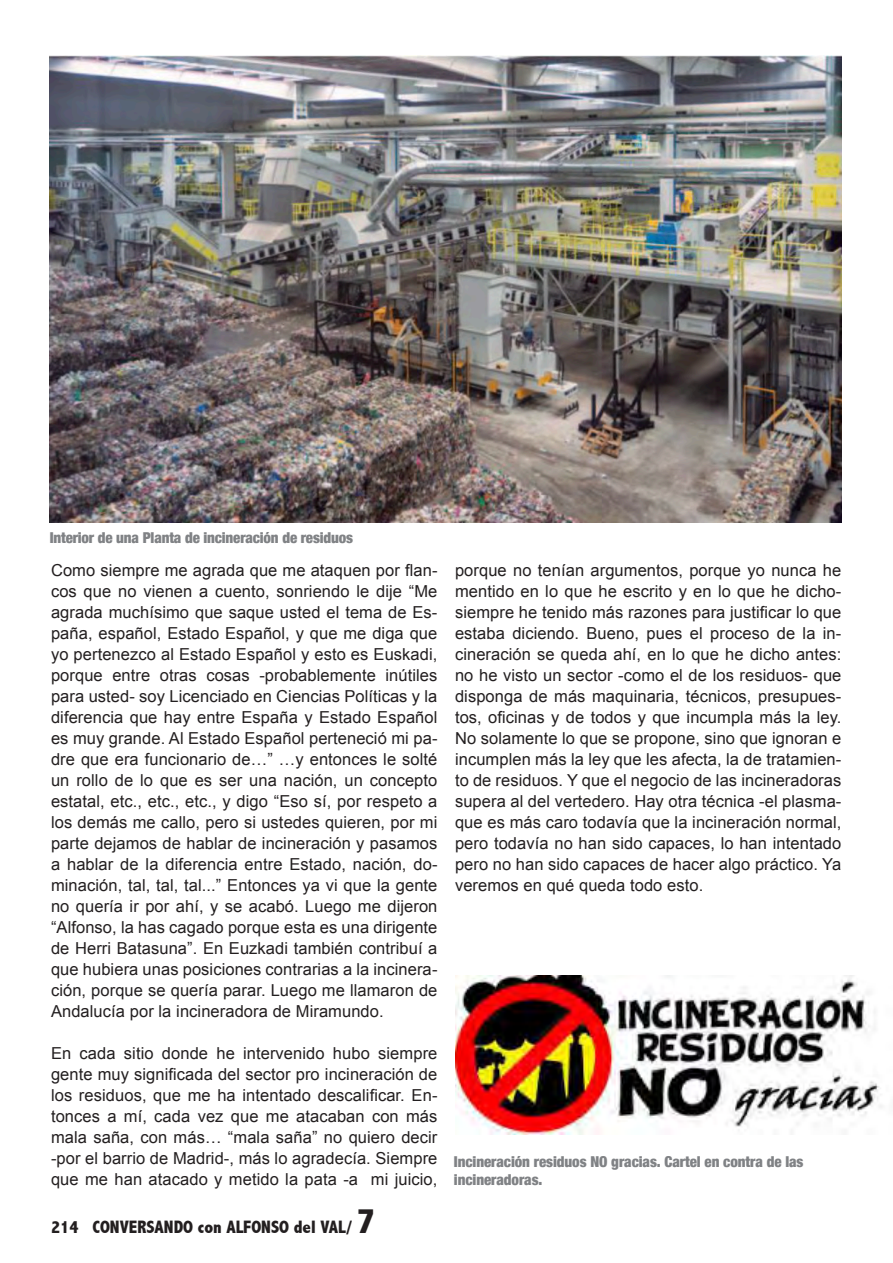
<style>
.page{position:relative;width:893px;height:1263px;background:#fff}
.page>*{position:absolute;margin:0;border:0;box-sizing:border-box;transform-origin:0 0}
.t1{font:800 condensed 18px "Abadi";color:#231f20}
.No_Spacing{font:16.5px/21px "Arial";letter-spacing:.005em;color:#231f20;text-align:justify}
.t2{font:900 condensed 15px/18px "Helvetica Neue";letter-spacing:-.005em;color:#808285}
.s1{font-size:36px}
</style>
<div class="page">
<img style="left:50px;top:55px;width:791px;height:468px">
<img style="left:455px;top:975px;width:427px;height:159px">
<p class="t2" style="left:50px;top:528px;width:305px">Interior de una Planta de incineración de residuos</p>
<p class="No_Spacing" style="left:51px;top:560px;width:388px">Como siempre me agrada que me ataquen por flan&shy;cos que no vienen a cuento, sonriendo le dije “Me agrada muchísimo que saque usted el tema de Es&shy;paña, español, Estado Español, y que me diga que yo pertenezco al Estado Español y esto es Euskadi, porque entre otras cosas -probablemente inútiles para usted- soy Licenciado en Ciencias Políticas y la diferencia que hay entre España y Estado Español es muy grande. Al Estado Español perteneció mi pa&shy;dre que era funcionario de…” …y entonces le solté un rollo de lo que es ser una nación, un concepto estatal, etc., etc., etc., y digo “Eso sí, por respeto a los demás me callo, pero si ustedes quieren, por mi parte dejamos de hablar de incineración y pasamos a hablar de la diferencia entre Estado, nación, do&shy;minación, tal, tal, tal...” Entonces ya vi que la gente no quería ir por ahí, y se acabó. Luego me dijeron “Alfonso, la has cagado porque esta es una dirigente de Herri Batasuna”. En Euzkadi también contribuí a que hubiera unas posiciones contrarias a la incinera&shy;ción, porque se quería parar. Luego me llamaron de Andalucía por la incineradora de Miramundo.</p>
<p class="No_Spacing" style="left:51px;top:1043px;width:388px">En cada sitio donde he intervenido hubo siempre gente muy significada del sector pro incineración de los residuos, que me ha intentado descalificar. En&shy;tonces a mí, cada vez que me atacaban con más mala saña, con más… “mala saña” no quiero decir -por el barrio de Madrid-, más lo agradecía. Siempre que me han atacado y metido la pata -a mi juicio,</p>
<p class="t1" style="left:51px;top:1216px;width:326px">214 CONVERSANDO con ALFONSO del VAL/ <span class="s1">7</span></p>
<p class="No_Spacing" style="left:455px;top:560px;width:388px">porque no tenían argumentos, porque yo nunca he mentido en lo que he escrito y en lo que he dicho&shy;siempre he tenido más razones para justificar lo que estaba diciendo. Bueno, pues el proceso de la in&shy;cineración se queda ahí, en lo que he dicho antes: no he visto un sector -como el de los residuos- que disponga de más maquinaria, técnicos, presupues&shy;tos, oficinas y de todos y que incumpla más la ley.<br>No solamente lo que se propone, sino que ignoran e incumplen más la ley que les afecta, la de tratamien&shy;to de residuos. Y que el negocio de las incineradoras supera al del vertedero. Hay otra técnica -el plasma&shy;que es más caro todavía que la incineración normal, pero todavía no han sido capaces, lo han intentado pero no han sido capaces de hacer algo práctico. Ya veremos en qué queda todo esto.</p>
<p class="t2" style="left:454px;top:1152px;width:351px">Incineración residuos NO gracias. Cartel en contra de las incineradoras.</p>
</div>
